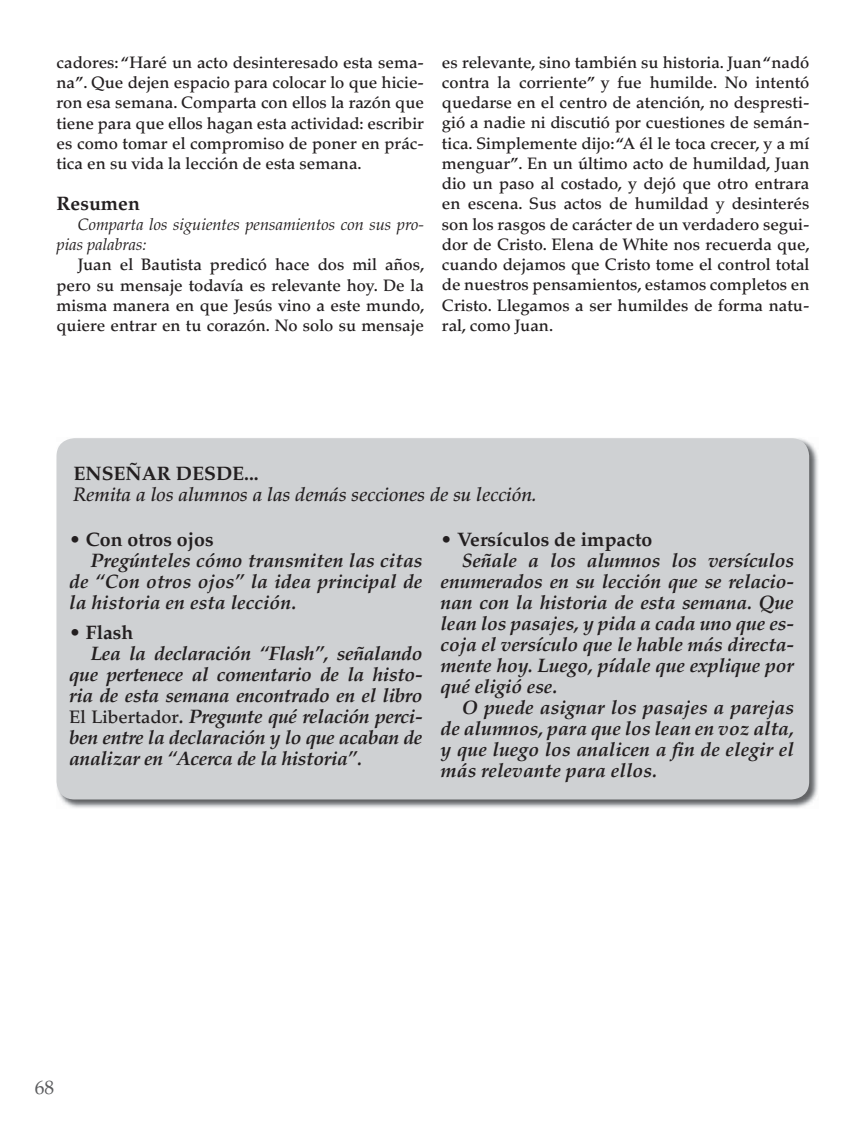
<style>
.page{position:relative;width:866px;height:1121px;background:#fff}
.page>*{position:absolute;margin:0;border:0;box-sizing:border-box;transform-origin:0 0}
.t1{font:italic 700 19.5px/21px "Palatino LT Std";letter-spacing:-.01em;color:#231f20;text-align:justify}
.t2{font:700 19.5px "Palatino LT Std";color:#231f20}
.t3{font:italic 500 19.5px "Palatino LT Std";color:#231f20}
.t4{font:19.5px "Palatino LT Std";color:#5b5c5e}
.t5{font:500 16.5px/20.2px "Palatino LT Std";color:#231f20;text-align:justify}
.t6{font:italic 16.5px/20.2px "Palatino LT Std";color:#231f20}
.s1{font-weight:500;font-style:normal;font-size:18px}
</style>
<div class="page">
<img style="left:56px;top:438px;width:762px;height:370px">
<div style="left:57px;top:438px;width:752px;height:361px;background:#cfd1d3;border-radius:18px"></div>
<p class="t5" style="left:57px;top:54px;width:369px">cadores: “Haré un acto desinteresado esta sema&shy;na”. Que dejen espacio para colocar lo que hicie&shy;ron esa semana. Comparta con ellos la razón que tiene para que ellos hagan esta actividad: escribir es como tomar el compromiso de poner en prác&shy;tica en su vida la lección de esta semana.</p>
<p class="t2" style="left:57px;top:195px;width:85px">Resumen</p>
<p class="t6" style="left:57px;top:216px;width:369px;text-indent:21px">Comparta los siguientes pensamientos con sus pro&shy;pias palabras:</p>
<p class="t5" style="left:57px;top:256px;width:369px;text-indent:21px">Juan el Bautista predicó hace dos mil años, pero su mensaje todavía es relevante hoy. De la misma manera en que Jesús vino a este mundo, quiere entrar en tu corazón. No solo su mensaje</p>
<p class="t5" style="left:442px;top:54px;width:369px">es relevante, sino también su historia. Juan “nadó contra la corriente” y fue humilde. No intentó quedarse en el centro de atención, no despresti&shy;gió a nadie ni discutió por cuestiones de semán&shy;tica. Simplemente dijo: “A él le toca crecer, y a mí menguar”. En un último acto de humildad, Juan dio un paso al costado, y dejó que otro entrara en escena. Sus actos de humildad y desinterés son los rasgos de carácter de un verdadero segui&shy;dor de Cristo. Elena de White nos recuerda que, cuando dejamos que Cristo tome el control total de nuestros pensamientos, estamos completos en Cristo. Llegamos a ser humildes de forma natu&shy;ral, como Juan.</p>
<p class="t2" style="left:74px;top:466px;width:187px">ENSEÑAR DESDE...</p>
<p class="t3" style="left:74px;top:487px;width:465px">Remita a los alumnos a las demás secciones de su lección.</p>
<p class="t2" style="left:69px;top:531px;width:146px">• Con otros ojos</p>
<p class="t1" style="left:69px;top:551px;width:355px;text-indent:21px">Pregúnteles cómo transmiten las citas de “Con otros ojos” la idea principal de la historia en esta lección.</p>
<p class="t2" style="left:69px;top:624px;width:66px">• Flash</p>
<p class="t1" style="left:69px;top:644px;width:355px;text-indent:21px">Lea la declaración “Flash”, señalando que pertenece al comentario de la histo&shy;ria de esta semana encontrado en el libro <span class="s1">El Libertador</span>. Pregunte qué relación perci&shy;ben entre la declaración y lo que acaban de analizar en “Acerca de la historia”.</p>
<p class="t2" style="left:440px;top:531px;width:213px">• Versículos de impacto</p>
<p class="t1" style="left:440px;top:551px;width:355px;text-indent:21px">Señale a los alumnos los versículos enumerados en su lección que se relacio&shy;nan con la historia de esta semana. Que lean los pasajes, y pida a cada uno que es&shy;coja el versículo que le hable más directa&shy;mente hoy. Luego, pídale que explique por qué eligió ese.</p>
<p class="t1" style="left:440px;top:698px;width:355px;text-indent:21px">O puede asignar los pasajes a parejas de alumnos, para que los lean en voz alta, y que luego los analicen a fin de elegir el más relevante para ellos.</p>
<p class="t4" style="left:35px;top:1079px;width:21px">68</p>
</div>
